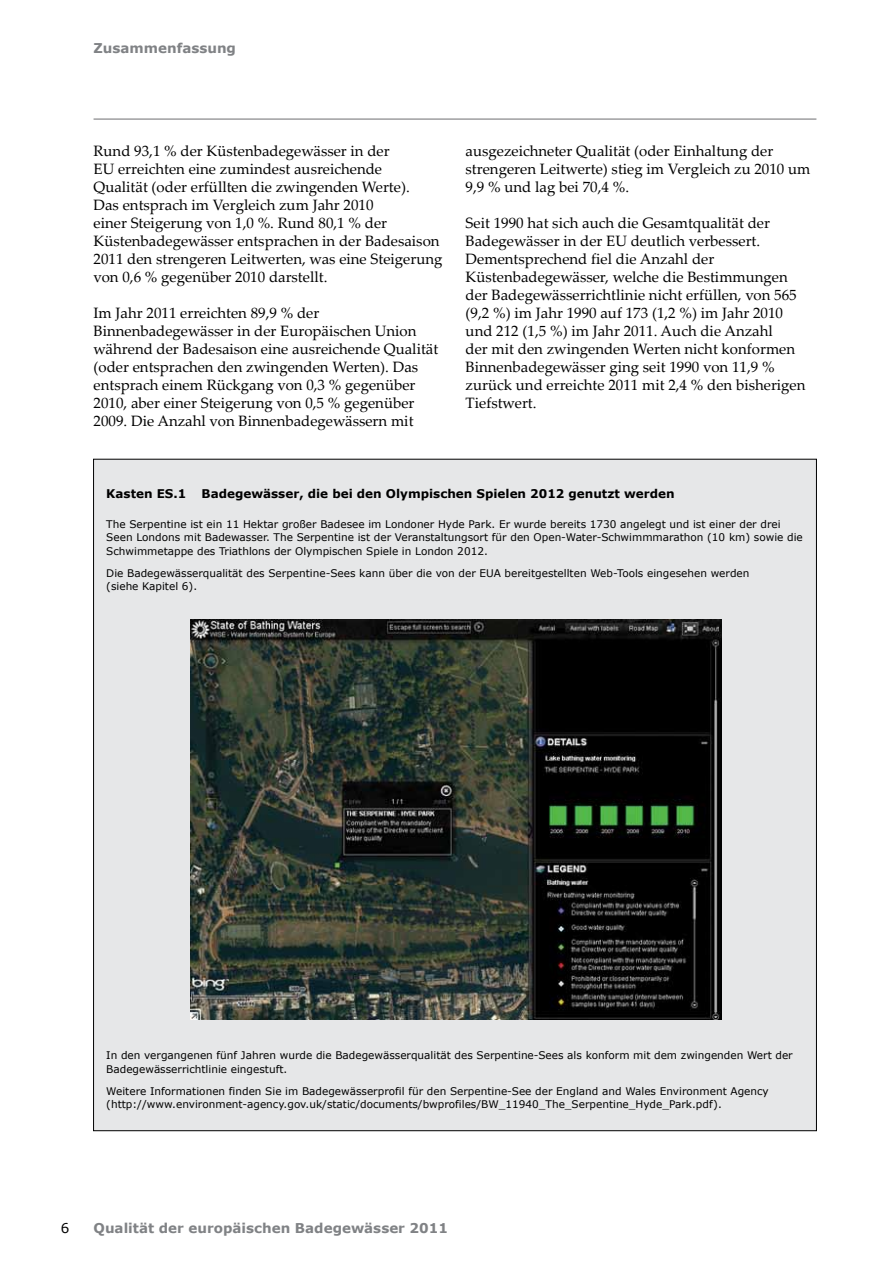
<style>
.page{position:relative;width:893px;height:1263px;background:#fff}
.page>*{position:absolute;margin:0;border:0;box-sizing:border-box;transform-origin:0 0}
.Body_Text{font:15px/18px "Palatino Linotype";color:#000}
.rider{font:700 13.5px "Verdana";color:#808285}
.Master_Page{font:700 13.5px "Verdana";color:#808285}
.Page_No_Right{font:13.5px "Verdana";color:#000}
.Box_Text_Heading{font:700 12px "Verdana";color:#000}
.Box_text{font:10.5px/13.5px "Verdana";color:#000}
</style>
<div class="page">
<hr style="left:94px;top:119px;width:722px;height:1px;background:#6d6e71">
<div style="left:94px;top:459px;width:722px;height:672px;background:#e6e7e8"></div>
<img style="left:190px;top:620px;width:532px;height:400px">
<p class="Master_Page" style="left:94px;top:40px;width:144px">Zusammenfassung</p>
<p class="Body_Text" style="left:94px;top:141px;width:350px">Rund 93,1 % der Küstenbadegewässer in der<br>EU erreichten eine zumindest ausreichende<br>Qualität (oder erfüllten die zwingenden Werte).<br>Das entsprach im Vergleich zum Jahr 2010<br>einer Steigerung von 1,0 %. Rund 80,1 % der Küstenbadegewässer entsprachen in der Badesaison 2011 den strengeren Leitwerten, was eine Steigerung von 0,6 % gegenüber 2010 darstellt.</p>
<p class="Body_Text" style="left:94px;top:303px;width:346px">Im Jahr 2011 erreichten 89,9 % der Binnenbadegewässer in der Europäischen Union während der Badesaison eine ausreichende Qualität (oder entsprachen den zwingenden Werten). Das entsprach einem Rückgang von 0,3 % gegenüber 2010, aber einer Steigerung von 0,5 % gegenüber 2009. Die Anzahl von Binnenbadegewässern mit</p>
<p class="Body_Text" style="left:466px;top:141px;width:346px">ausgezeichneter Qualität (oder Einhaltung der strengeren Leitwerte) stieg im Vergleich zu 2010 um<br>9,9 % und lag bei 70,4 %.</p>
<p class="Body_Text" style="left:466px;top:213px;width:341px">Seit 1990 hat sich auch die Gesamtqualität der Badegewässer in der EU deutlich verbessert.<br>Dementsprechend fiel die Anzahl der Küstenbadegewässer, welche die Bestimmungen der Badegewässerrichtlinie nicht erfüllen, von 565 (9,2 %) im Jahr 1990 auf 173 (1,2 %) im Jahr 2010 und 212 (1,5 %) im Jahr 2011. Auch die Anzahl<br>der mit den zwingenden Werten nicht konformen Binnenbadegewässer ging seit 1990 von 11,9 % zurück und erreichte 2011 mit 2,4 % den bisherigen Tiefstwert.</p>
<p class="Box_Text_Heading" style="left:106px;top:485px;width:82px">Kasten ES.1</p>
<p class="Box_Text_Heading" style="left:202px;top:485px;width:475px">Badegewässer, die bei den Olympischen Spielen 2012 genutzt werden</p>
<p class="Box_text" style="left:106px;top:517px;width:698px">The Serpentine ist ein 11 Hektar großer Badesee im Londoner Hyde Park. Er wurde bereits 1730 angelegt und ist einer der drei<br>Seen Londons mit Badewasser. The Serpentine ist der Veranstaltungsort für den Open-Water-Schwimmmarathon (10 km) sowie die<br>Schwimmetappe des Triathlons der Olympischen Spiele in London 2012.</p>
<p class="Box_text" style="left:106px;top:566px;width:645px">Die Badegewässerqualität des Serpentine-Sees kann über die von der EUA bereitgestellten Web-Tools eingesehen werden (siehe Kapitel 6).</p>
<p class="Box_text" style="left:106px;top:1048px;width:688px">In den vergangenen fünf Jahren wurde die Badegewässerqualität des Serpentine-Sees als konform mit dem zwingenden Wert der<br>Badegewässerrichtlinie eingestuft.</p>
<p class="Box_text" style="left:106px;top:1084px;width:664px">Weitere Informationen finden Sie im Badegewässerprofil für den Serpentine-See der England and Wales Environment Agency (http://www.environment-agency.gov.uk/static/documents/bwprofiles/BW_11940_The_Serpentine_Hyde_Park.pdf).</p>
<p class="Page_No_Right" style="left:61px;top:1219px;width:10px">6</p>
<p class="rider" style="left:94px;top:1219px;width:356px">Qualität der europäischen Badegewässer 2011</p>
</div>
